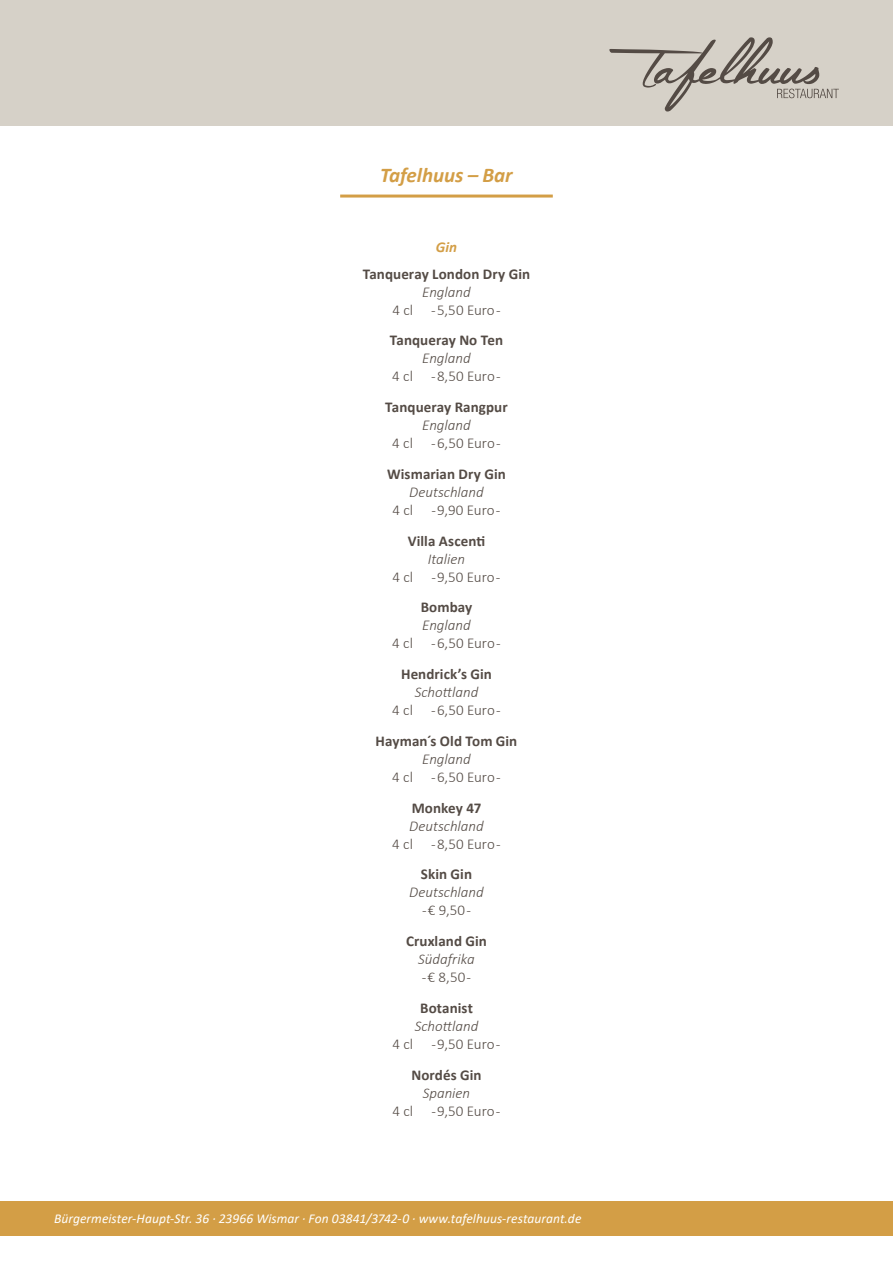
<style>
.page{position:relative;width:893px;height:1263px;background:#fff}
.page>*{position:absolute;margin:0;border:0;box-sizing:border-box;transform-origin:0 0}
.t1{font:italic 700 21px "Calibri";color:#d39e46}
.t2{font:700 15px "Calibri";letter-spacing:.005em;color:#544b45}
.t3{font:300 15px "Calibri";color:#544b45}
.t4{font:italic 300 15px "Calibri";color:#544b45}
.t5{font:italic 700 15px "Calibri";color:#d39e46}
.t6{font:italic 13.5px "Calibri";letter-spacing:.005em;color:#fff}
</style>
<div class="page">
<div style="left:0;top:0;width:893px;height:125px;background:#d6d1c8"></div>
<svg style="left:609px;top:37px;width:230px;height:75px"></svg>
<hr style="left:340px;top:195px;width:213px;height:3px;background:#d39e46">
<div style="left:0;top:1201px;width:893px;height:35px;background:#d39e46"></div>
<h1 class="t1" style="left:380px;top:160px;width:134px">Tafelhuus – Bar</h1>
<p class="t5" style="left:436px;top:236px;width:23px">Gin</p>
<p class="t2" style="left:363px;top:263px;width:169px">Tanqueray London Dry Gin</p>
<p class="t4" style="left:422px;top:282px;width:50px">England</p>
<p class="t3" style="left:392px;top:300px;width:110px">4 cl - 5,50 Euro -</p>
<p class="t2" style="left:390px;top:330px;width:115px">Tanqueray No Ten</p>
<p class="t4" style="left:422px;top:349px;width:50px">England</p>
<p class="t3" style="left:392px;top:367px;width:110px">4 cl - 8,50 Euro -</p>
<p class="t2" style="left:385px;top:396px;width:124px">Tanqueray Rangpur</p>
<p class="t4" style="left:422px;top:416px;width:50px">England</p>
<p class="t3" style="left:392px;top:434px;width:110px">4 cl - 6,50 Euro -</p>
<p class="t2" style="left:387px;top:463px;width:120px">Wismarian Dry Gin</p>
<p class="t4" style="left:409px;top:482px;width:76px">Deutschland</p>
<p class="t3" style="left:392px;top:500px;width:109px">4 cl - 9,90 Euro -</p>
<p class="t2" style="left:408px;top:530px;width:79px">Villa Ascenti</p>
<p class="t4" style="left:428px;top:549px;width:39px">Italien</p>
<p class="t3" style="left:392px;top:567px;width:110px">4 cl - 9,50 Euro -</p>
<p class="t2" style="left:421px;top:597px;width:53px">Bombay</p>
<p class="t4" style="left:422px;top:616px;width:50px">England</p>
<p class="t3" style="left:392px;top:634px;width:110px">4 cl - 6,50 Euro -</p>
<p class="t2" style="left:401px;top:663px;width:92px">Hendrick’s Gin</p>
<p class="t4" style="left:415px;top:683px;width:65px">Schottland</p>
<p class="t3" style="left:392px;top:701px;width:110px">4 cl - 6,50 Euro -</p>
<p class="t2" style="left:376px;top:730px;width:143px">Hayman´s Old Tom Gin</p>
<p class="t4" style="left:422px;top:749px;width:50px">England</p>
<p class="t3" style="left:392px;top:767px;width:110px">4 cl - 6,50 Euro -</p>
<p class="t2" style="left:412px;top:797px;width:71px">Monkey 47</p>
<p class="t4" style="left:409px;top:816px;width:76px">Deutschland</p>
<p class="t3" style="left:392px;top:834px;width:110px">4 cl - 8,50 Euro -</p>
<p class="t2" style="left:421px;top:864px;width:53px">Skin Gin</p>
<p class="t4" style="left:409px;top:883px;width:76px">Deutschland</p>
<p class="t3" style="left:422px;top:901px;width:50px">- € 9,50 -</p>
<p class="t2" style="left:406px;top:930px;width:82px">Cruxland Gin</p>
<p class="t4" style="left:418px;top:950px;width:58px">Südafrika</p>
<p class="t3" style="left:422px;top:968px;width:51px">- € 8,50 -</p>
<p class="t2" style="left:420px;top:997px;width:54px">Botanist</p>
<p class="t4" style="left:415px;top:1016px;width:65px">Schottland</p>
<p class="t3" style="left:392px;top:1034px;width:110px">4 cl - 9,50 Euro -</p>
<p class="t2" style="left:411px;top:1064px;width:72px">Nordés Gin</p>
<p class="t4" style="left:423px;top:1083px;width:49px">Spanien</p>
<p class="t3" style="left:392px;top:1101px;width:110px">4 cl - 9,50 Euro -</p>
<p class="t6" style="left:54px;top:1209px;width:529px">Bürgermeister-Haupt-Str. 36 · 23966 Wismar · Fon 03841/3742-0 · www.tafelhuus-restaurant.de</p>
</div>
